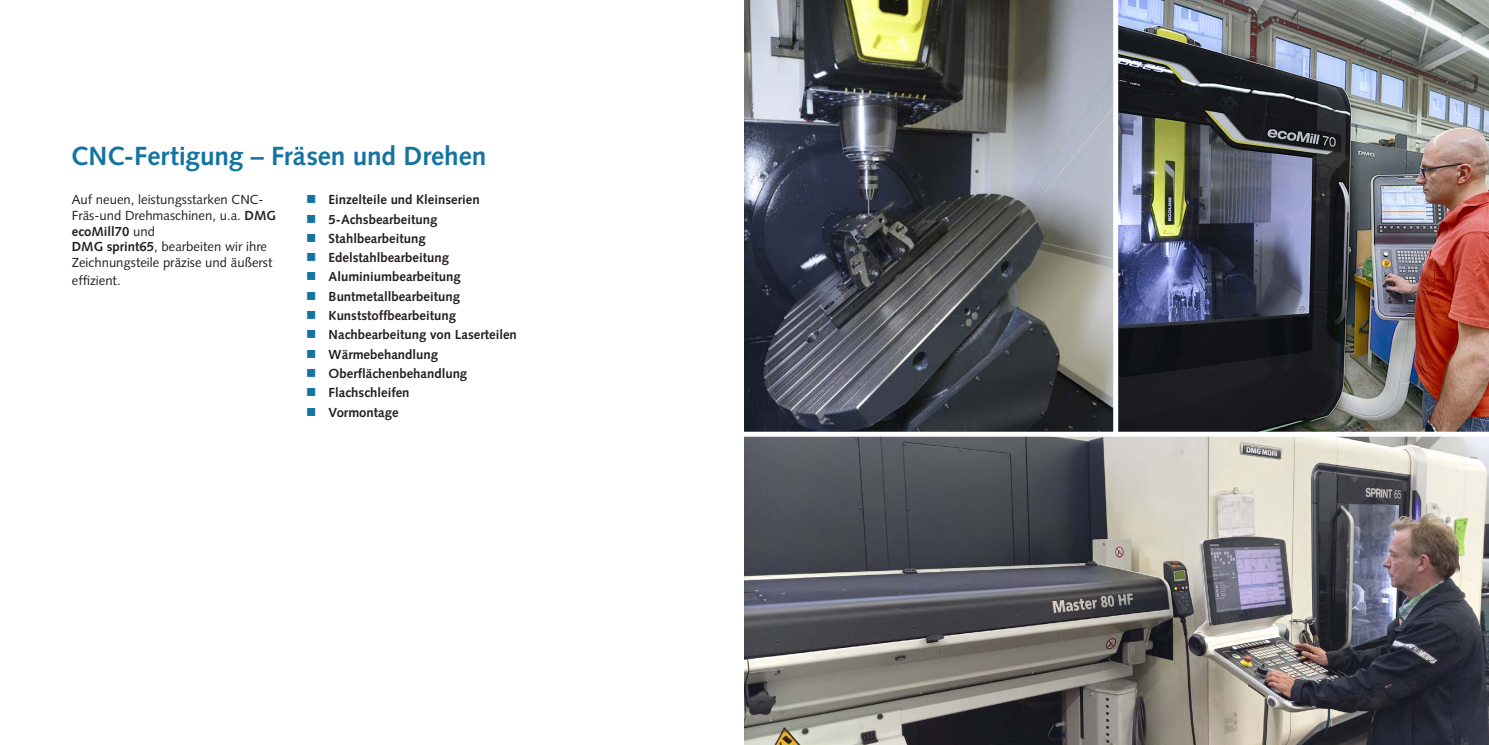
<style>
.page{position:relative;width:1489px;height:745px;background:#fff}
.page>*{position:absolute;margin:0;border:0;box-sizing:border-box;transform-origin:0 0}
.t1{font:700 26.25px "Syntax";color:#1373a1}
.t2{font:700 13.12px "Syntax";color:#231f20}
.t3{font:13.12px/15.8px "Syntax";color:#231f20}
.s1{font-weight:700}
.s2{color:#1373a1}
</style>
<div class="page">
<img style="left:744px;top:436px;width:744px;height:308px">
<img style="left:744px;top:0;width:369px;height:431px">
<img style="left:1118px;top:0;width:370px;height:431px">
<h1 class="t1" style="left:71px;top:141px;width:417px">CNC-Fertigung – Fräsen und Drehen</h1>
<p class="t3" style="left:72px;top:191px;width:206px">Auf neuen, leistungsstarken CNC-<br>Fräs-und Drehmaschinen, u.a. <span class="s1">DMG ecoMill70</span> und<br><span class="s1">DMG sprint65</span>, bearbeiten wir ihre<br>Zeichnungsteile präzise und äußerst</p>
<p class="t3" style="left:72px;top:272px;width:50px">effizient.</p>
<p class="t2" style="left:306px;top:192px;width:175px"><span class="s2">■</span> Einzelteile und Kleinserien</p>
<p class="t2" style="left:306px;top:211px;width:133px"><span class="s2">■</span> 5-Achsbearbeitung</p>
<p class="t2" style="left:306px;top:230px;width:121px"><span class="s2">■</span> Stahlbearbeitung</p>
<p class="t2" style="left:306px;top:250px;width:144px"><span class="s2">■</span> Edelstahlbearbeitung</p>
<p class="t2" style="left:306px;top:269px;width:156px"><span class="s2">■</span> Aluminiumbearbeitung</p>
<p class="t2" style="left:306px;top:288px;width:155px"><span class="s2">■</span> Buntmetallbearbeitung</p>
<p class="t2" style="left:306px;top:308px;width:151px"><span class="s2">■</span> Kunststoffbearbeitung</p>
<p class="t2" style="left:306px;top:327px;width:212px"><span class="s2">■</span> Nachbearbeitung von Laserteilen</p>
<p class="t2" style="left:306px;top:346px;width:133px"><span class="s2">■</span> Wärmebehandlung</p>
<p class="t2" style="left:306px;top:366px;width:163px"><span class="s2">■</span> Oberflächenbehandlung</p>
<p class="t2" style="left:306px;top:385px;width:105px"><span class="s2">■</span> Flachschleifen</p>
<p class="t2" style="left:306px;top:404px;width:94px"><span class="s2">■</span> Vormontage</p>
</div>
